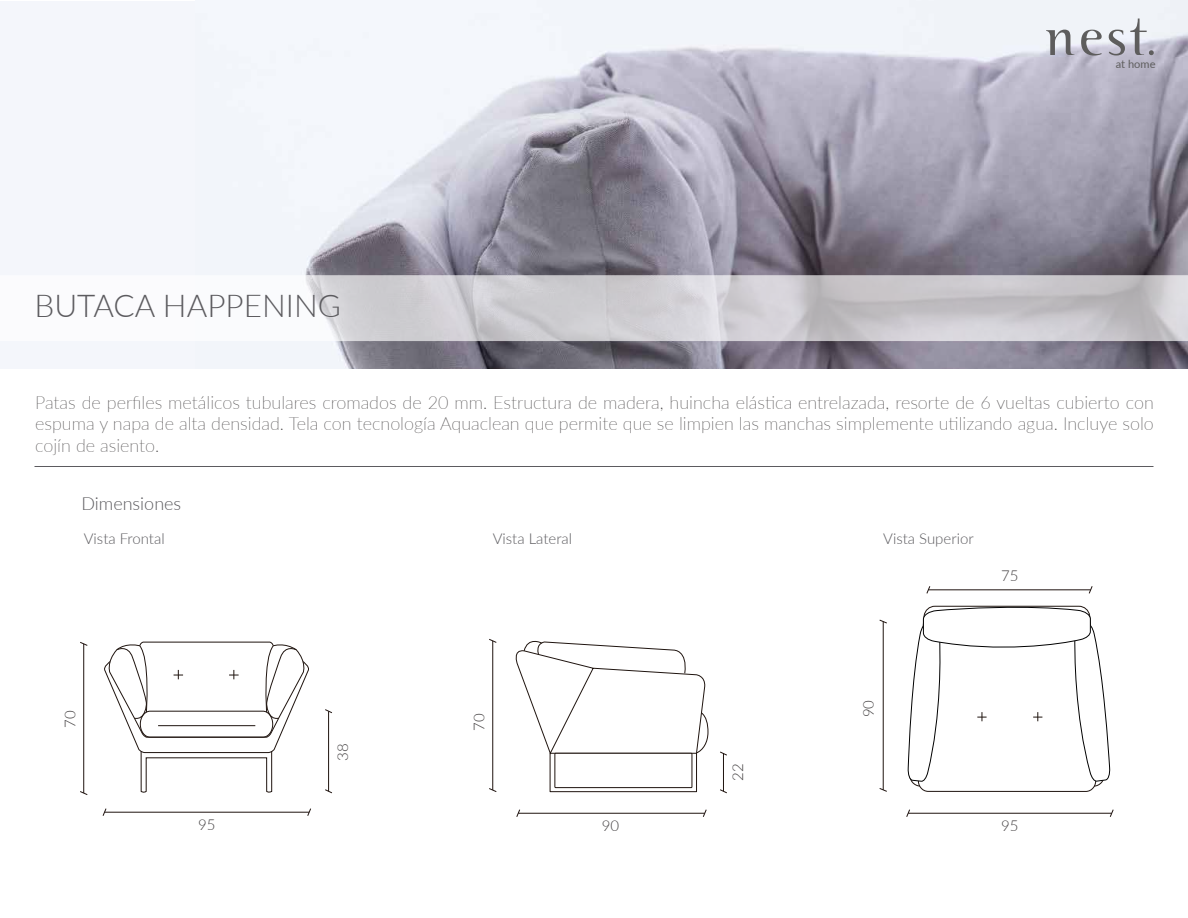
<style>
.page{position:relative;width:1188px;height:918px;background:#fff}
.page>*{position:absolute;margin:0;border:0;box-sizing:border-box;transform-origin:0 0}
.t1{font:300 31.5px "Lato";color:#5c5b5f}
.t2{font:100 18px/21.6px "Lato";color:#434041;text-align:justify}
.t3{font:300 18px "Lato";color:#5c5b5f}
.t4{font:300 15px "Lato";color:#5c5b5f}
.t5{font:300 15px "Lato";color:#434041}
.t6{font:11.25px "Lato";color:#5e5d5d}
</style>
<div class="page">
<div style="left:1px;top:1px;width:1187px;height:368px;background:#f4f6fb"></div>
<img style="left:305px;top:18px;width:883px;height:351px">
<hr style="left:34px;top:466px;width:1120px;height:1px;background:#5c5b5f">
<svg style="left:305px;top:275px;width:883px;height:66px;background:#cccace"></svg>
<hr style="left:492px;top:641px;width:1px;height:149px;background:#1f130f">
<svg style="left:489px;top:788px;width:8px;height:4px"></svg>
<svg style="left:489px;top:639px;width:8px;height:4px"></svg>
<hr style="left:518px;top:813px;width:187px;height:1px;background:#1f140f">
<svg style="left:516px;top:809px;width:4px;height:8px"></svg>
<svg style="left:703px;top:809px;width:4px;height:8px"></svg>
<hr style="left:723px;top:753px;width:1px;height:38px;background:#1f140f">
<svg style="left:720px;top:789px;width:7px;height:4px"></svg>
<svg style="left:720px;top:751px;width:7px;height:5px"></svg>
<hr style="left:328px;top:711px;width:1px;height:80px;background:#1f140f">
<svg style="left:325px;top:789px;width:7px;height:4px"></svg>
<svg style="left:325px;top:709px;width:7px;height:4px"></svg>
<hr style="left:908px;top:813px;width:204px;height:1px;background:#1f130f">
<svg style="left:906px;top:809px;width:4px;height:8px"></svg>
<svg style="left:1110px;top:809px;width:4px;height:8px"></svg>
<hr style="left:928px;top:590px;width:163px;height:1px;background:#1f130f">
<svg style="left:926px;top:586px;width:4px;height:8px"></svg>
<svg style="left:1089px;top:586px;width:4px;height:8px"></svg>
<hr style="left:883px;top:622px;width:1px;height:168px;background:#1f140f">
<svg style="left:879px;top:620px;width:8px;height:4px"></svg>
<svg style="left:879px;top:788px;width:8px;height:4px"></svg>
<hr style="left:83px;top:644px;width:1px;height:149px;background:#1f130f">
<svg style="left:80px;top:791px;width:8px;height:4px"></svg>
<svg style="left:80px;top:642px;width:8px;height:4px"></svg>
<hr style="left:105px;top:812px;width:204px;height:1px;background:#1f130f">
<svg style="left:103px;top:808px;width:4px;height:8px"></svg>
<svg style="left:307px;top:808px;width:4px;height:8px"></svg>
<svg style="left:1046px;top:30px;width:28px;height:25px"></svg>
<svg style="left:1081px;top:30px;width:21px;height:26px"></svg>
<svg style="left:1109px;top:19px;width:45px;height:37px"></svg>
<svg style="left:515px;top:640px;width:193px;height:114px"></svg>
<svg style="left:908px;top:605px;width:202px;height:187px"></svg>
<div style="left:550px;top:753px;width:147px;height:39px;border:1px solid #1f140f"></div>
<div style="left:555px;top:753px;width:137px;height:35px;border:1px solid #1f140f"></div>
<svg style="left:104px;top:642px;width:205px;height:151px"></svg>
<h1 class="t1" style="left:34px;top:284px;width:308px">BUTACA HAPPENING</h1>
<p class="t6" style="left:1116px;top:56px;width:41px">at home</p>
<p class="t2" style="left:35px;top:391px;width:1120px">Patas de perfiles metálicos tubulares cromados de 20 mm. Estructura de madera, huincha elástica entrelazada, resorte de 6 vueltas cubierto con espuma y napa de alta densidad. Tela con tecnología Aquaclean que permite que se limpien las manchas simplemente utilizando agua. Incluye solo cojín de asiento.</p>
<p class="t3" style="left:81px;top:491px;width:101px">Dimensiones</p>
<p class="t4" style="left:84px;top:528px;width:82px">Vista Frontal</p>
<p class="t4" style="left:493px;top:528px;width:81px">Vista Lateral</p>
<p class="t4" style="left:883px;top:528px;width:92px">Vista Superior</p>
<p class="t5" style="left:1001px;top:565px;width:19px">75</p>
<p class="t5" style="left:60px;top:728px;width:19px;rotate:-90deg">70</p>
<p class="t5" style="left:198px;top:815px;width:19px">95</p>
<p class="t5" style="left:332px;top:761px;width:19px;rotate:-90deg">38</p>
<p class="t5" style="left:469px;top:731px;width:19px;rotate:-90deg">70</p>
<p class="t5" style="left:602px;top:815px;width:19px">90</p>
<p class="t5" style="left:727px;top:781px;width:19px;rotate:-90deg">22</p>
<p class="t5" style="left:858px;top:717px;width:19px;rotate:-90deg">90</p>
<p class="t5" style="left:1001px;top:816px;width:19px">95</p>
</div>
